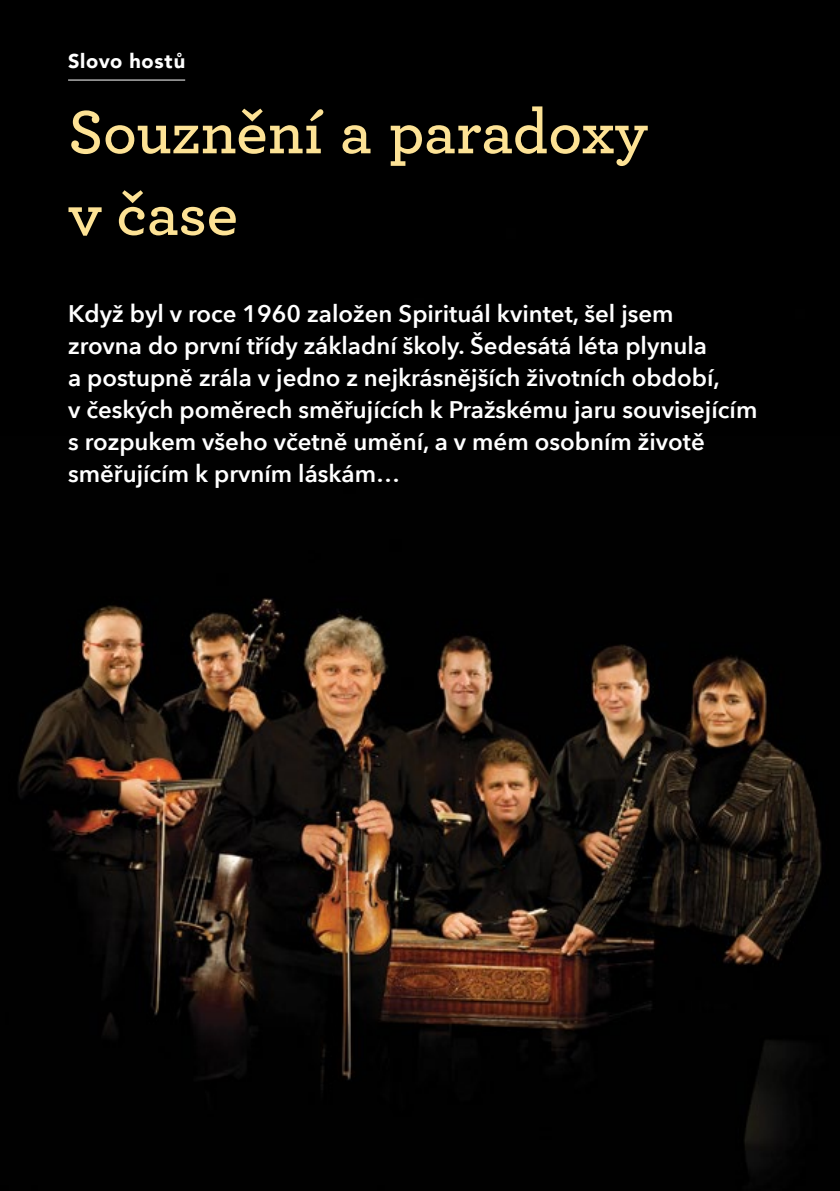
<style>
.page{position:relative;width:840px;height:1191px;background:#fff}
.page>*{position:absolute;margin:0;border:0;box-sizing:border-box;transform-origin:0 0}
.t1{font:600 64px/81.6px "Archer";letter-spacing:-.01em;color:#fde295}
.t2{font:600 24px/32px "Avenir Next";color:#fff}
.t3{font:900 20px "Avenir";color:#fff}
</style>
<div class="page">
<img style="left:0;top:0;width:839px;height:1191px">
<hr style="left:68px;top:80px;width:117px;height:1px;background:#fff">
<p class="t3" style="left:68px;top:44px;width:118px">Slovo hostů</p>
<h1 class="t1" style="left:68px;top:87px;width:581px">Souznění a paradoxy v čase</h1>
<p class="t2" style="left:68px;top:297px;width:690px">Když byl v roce 1960 založen Spirituál kvintet, šel jsem<br>zrovna do první třídy základní školy. Šedesátá léta plynula<br>a postupně zrála v jedno z nejkrásnějších životních období,<br>v českých poměrech směřujících k Pražskému jaru souvisejícím s rozpukem všeho včetně umění, a v mém osobním životě směřujícím k prvním láskám…</p>
</div>
